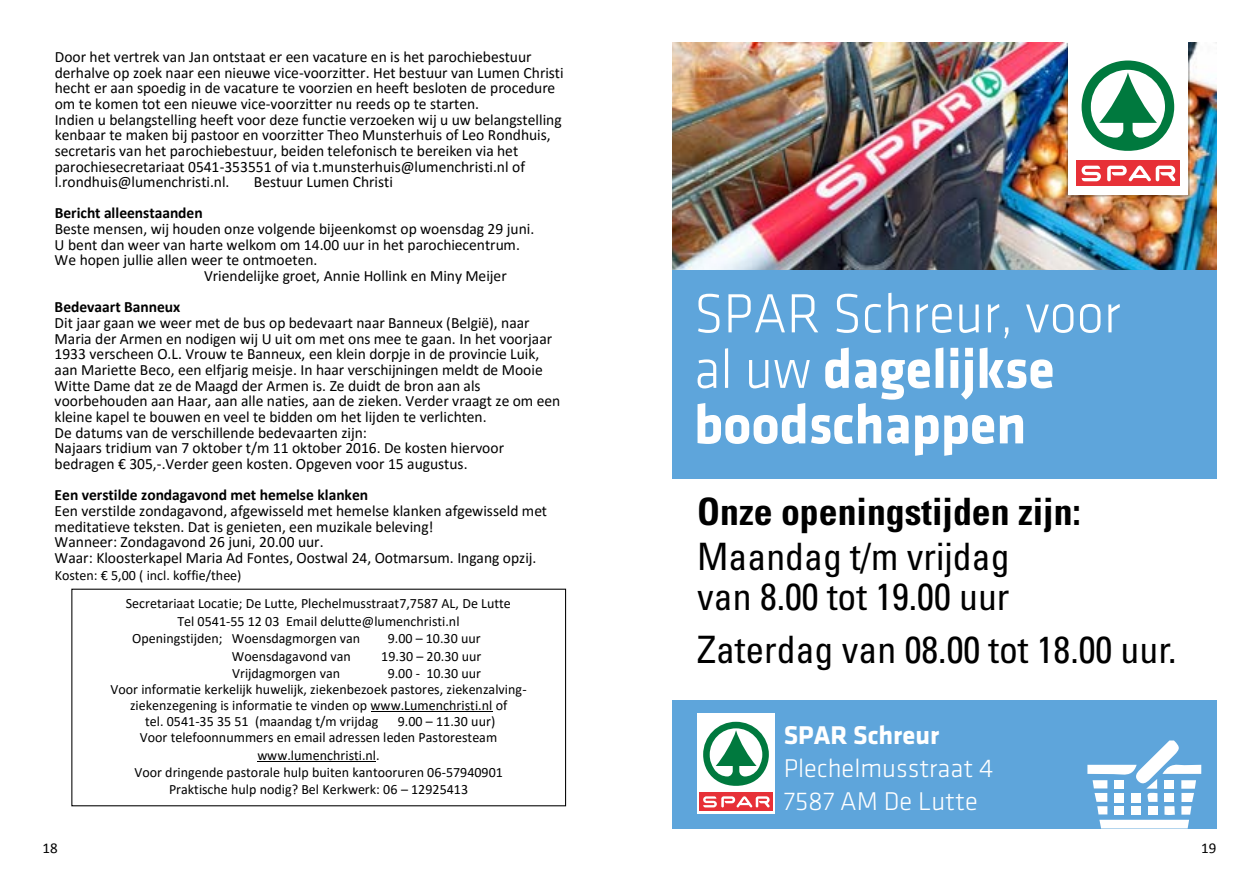
<style>
.page{position:relative;width:1259px;height:893px;background:#fff}
.page>*{position:absolute;margin:0;border:0;box-sizing:border-box;transform-origin:0 0}
.t1{font:700 57.15px/55.5px "Klavika";color:#fff;scale:.95 1}
.t2{font:condensed 37.8px/40.2px "Univers LT Std";color:#000}
.t3{font:700 condensed 37.8px "Univers LT Std";color:#000}
.t4{font:300 26.7px/32.7px "Klavika";color:#fff}
.t5{font:700 26.7px "Klavika";color:#fff}
.t6{font:15.75px/15.6px "Calibri";color:#000}
.t7{font:700 15.75px "Calibri";letter-spacing:-.005em;color:#000}
.t8{font:15px "Calibri";color:#000}
.t9{font:14.25px/28.7px "Calibri";color:#000}
.s1{font-weight:300}
</style>
<div class="page">
<hr style="left:371px;top:711px;width:121px;height:1px;background:#000">
<hr style="left:257px;top:761px;width:119px;height:1px;background:#000">
<img style="left:672px;top:43px;width:544px;height:228px">
<img style="left:1062px;top:43px;width:134px;height:158px">
<div style="left:1068px;top:43px;width:119px;height:152px;background:#fff"></div>
<div style="left:1076px;top:161px;width:103px;height:25px;background:#e73037"></div>
<svg style="left:1081px;top:166px;width:20px;height:15px"></svg>
<svg style="left:1107px;top:166px;width:68px;height:16px"></svg>
<svg style="left:1081px;top:61px;width:93px;height:90px"></svg>
<div style="left:672px;top:271px;width:544px;height:558px;background:#5ea5db"></div>
<div style="left:672px;top:479px;width:544px;height:221px;background:#fff"></div>
<svg style="left:1087px;top:740px;width:114px;height:88px"></svg>
<div style="left:697px;top:713px;width:78px;height:100px;background:#fff"></div>
<div style="left:699px;top:793px;width:74px;height:18px;background:#e73037"></div>
<svg style="left:703px;top:796px;width:66px;height:12px"></svg>
<svg style="left:703px;top:722px;width:66px;height:64px"></svg>
<p class="t6" style="left:55px;top:48px;width:510px">Door het vertrek van Jan ontstaat er een vacature en is het parochiebestuur derhalve op zoek naar een nieuwe vice-voorzitter. Het bestuur van Lumen Christi hecht er aan spoedig in de vacature te voorzien en heeft besloten de procedure om te komen tot een nieuwe vice-voorzitter nu reeds op te starten.<br>Indien u belangstelling heeft voor deze functie verzoeken wij u uw belangstelling kenbaar te maken bij pastoor en voorzitter Theo Munsterhuis of Leo Rondhuis, secretaris van het parochiebestuur, beiden telefonisch te bereiken via het parochiesecretariaat 0541-353551 of via t.munsterhuis@lumenchristi.nl of l.rondhuis@lumenchristi.nl.</p>
<p class="t6" style="left:254px;top:174px;width:140px">Bestuur Lumen Christi</p>
<p class="t7" style="left:55px;top:202px;width:149px">Bericht alleenstaanden</p>
<p class="t6" style="left:55px;top:221px;width:481px">Beste mensen, wij houden onze volgende bijeenkomst op woensdag 29 juni.</p>
<p class="t6" style="left:55px;top:236px;width:467px">U bent dan weer van harte welkom om 14.00 uur in het parochiecentrum.</p>
<p class="t6" style="left:55px;top:252px;width:264px">We hopen jullie allen weer te ontmoeten.</p>
<p class="t6" style="left:204px;top:268px;width:304px">Vriendelijke groet, Annie Hollink en Miny Meijer</p>
<p class="t7" style="left:55px;top:296px;width:127px">Bedevaart Banneux</p>
<p class="t6" style="left:55px;top:315px;width:507px">Dit jaar gaan we weer met de bus op bedevaart naar Banneux (België), naar Maria der Armen en nodigen wij U uit om met ons mee te gaan. In het voorjaar 1933 verscheen O.L. Vrouw te Banneux, een klein dorpje in de provincie Luik, aan Mariette Beco, een elfjarig meisje. In haar verschijningen meldt de Mooie Witte Dame dat ze de Maagd der Armen is. Ze duidt de bron aan als voorbehouden aan Haar, aan alle naties, aan de zieken. Verder vraagt ze om een kleine kapel te bouwen en veel te bidden om het lijden te verlichten.<br>De datums van de verschillende bedevaarten zijn:<br>Najaars tridium van 7 oktober t/m 11 oktober 2016. De kosten hiervoor bedragen € 305,-.Verder geen kosten. Opgeven voor 15 augustus.</p>
<p class="t7" style="left:55px;top:484px;width:315px">Een verstilde zondagavond met hemelse klanken</p>
<p class="t6" style="left:55px;top:503px;width:494px">Een verstilde zondagavond, afgewisseld met hemelse klanken afgewisseld met meditatieve teksten. Dat is genieten, een muzikale beleving!<br>Wanneer: Zondagavond 26 juni, 20.00 uur.<br>Waar: Kloosterkapel Maria Ad Fontes, Oostwal 24, Ootmarsum. Ingang opzij.</p>
<p class="t9" style="left:126px;top:560px;width:386px;text-indent:-71px">Kosten: € 5,00 ( incl. koffie/thee)<br>Secretariaat Locatie; De Lutte, Plechelmusstraat7,7587 AL, De Lutte</p>
<p class="t9" style="left:132px;top:612px;width:329px;line-height:17.4px;text-indent:45px">Tel 0541-55 12 03 Email delutte@lumenchristi.nl<br>Openingstijden; Woensdagmorgen van</p>
<p class="t9" style="left:388px;top:624px;width:95px">9.00 – 10.30 uur</p>
<p class="t9" style="left:232px;top:641px;width:121px">Woensdagavond van</p>
<p class="t9" style="left:381px;top:641px;width:102px">19.30 – 20.30 uur</p>
<p class="t9" style="left:232px;top:658px;width:109px">Vrijdagmorgen van</p>
<p class="t9" style="left:388px;top:658px;width:95px">9.00 - 10.30 uur</p>
<p class="t9" style="left:110px;top:675px;width:418px">Voor informatie kerkelijk huwelijk, ziekenbezoek pastores, ziekenzalving-</p>
<p class="t9" style="left:130px;top:690px;width:379px">ziekenzegening is informatie te vinden op www.Lumenchristi.nl of</p>
<p class="t9" style="left:145px;top:706px;width:235px">tel. 0541-35 35 51 (maandag t/m vrijdag</p>
<p class="t9" style="left:398px;top:706px;width:99px">9.00 – 11.30 uur)</p>
<p class="t9" style="left:140px;top:723px;width:359px">Voor telefoonnummers en email adressen leden Pastoresteam</p>
<p class="t9" style="left:257px;top:740px;width:124px">www.lumenchristi.nl.</p>
<p class="t9" style="left:134px;top:758px;width:370px">Voor dringende pastorale hulp buiten kantooruren 06-57940901</p>
<p class="t9" style="left:169px;top:775px;width:301px">Praktische hulp nodig? Bel Kerkwerk: 06 – 12925413</p>
<h1 class="t1" style="left:694px;top:286px;width:451px"><span class="s1">SPAR Schreur, voor al uw</span> dagelijkse boodschappen</h1>
<h2 class="t3" style="left:697px;top:488px;width:385px">Onze openingstijden zijn:</h2>
<h2 class="t2" style="left:697px;top:536px;width:314px">Maandag t/m vrijdag van 8.00 tot 19.00 uur</h2>
<h2 class="t2" style="left:697px;top:629px;width:481px">Zaterdag van 08.00 tot 18.00 uur.</h2>
<h3 class="t5" style="left:783px;top:721px;width:157px">SPAR Schreur</h3>
<h3 class="t4" style="left:783px;top:752px;width:211px">Plechelmusstraat 4<br>7587 AM De Lutte</h3>
<p class="t8" style="left:43px;top:839px;width:17px">18</p>
<p class="t8" style="left:1201px;top:839px;width:17px">19</p>
</div>
